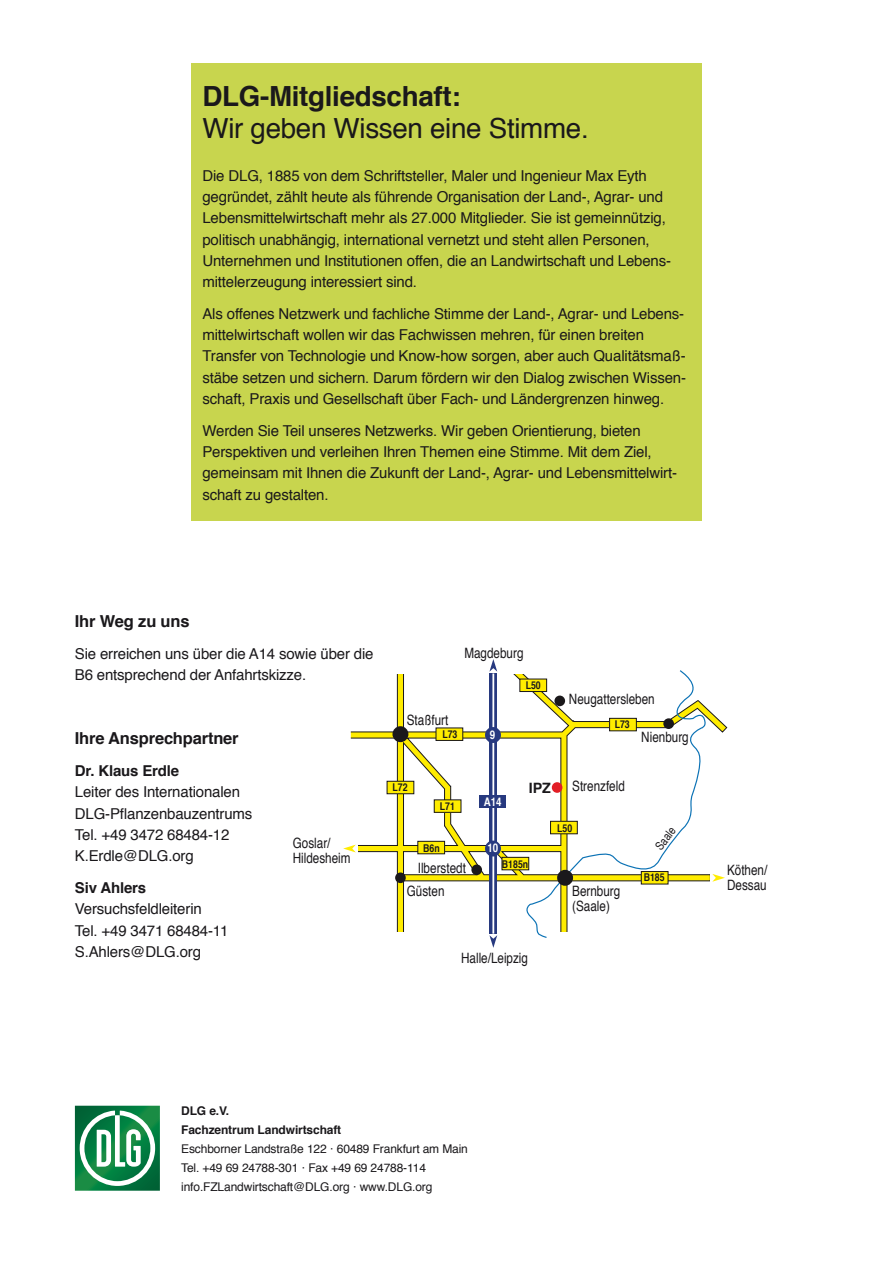
<style>
.page{position:relative;width:893px;height:1263px;background:#fff}
.page>*{position:absolute;margin:0;border:0;box-sizing:border-box;transform-origin:0 0}
.t1{font:27.75px "Helvetica";letter-spacing:-.01em;color:#1a181b}
.t2{font:700 27.75px "Helvetica";letter-spacing:-.01em;color:#1a181b}
.t3{font:700 16.5px "Helvetica";letter-spacing:-.01em;color:#1a181b}
.t4{font:15px/21.3px "Helvetica";letter-spacing:-.01em;color:#1a181b}
.t5{font:700 15px "Helvetica";letter-spacing:-.01em;color:#1a181b}
.t6{font:condensed 14.25px/15.5px "Helvetica";color:#1a181b}
.t7{font:700 14.25px "Helvetica";color:#1a181b}
.t8{font:12px/19px "Helvetica";letter-spacing:-.01em;color:#1a181b}
.t9{font:700 12px/19px "Helvetica";letter-spacing:-.01em;color:#1a181b}
.t10{font:700 condensed 11.85px "Helvetica";color:#fff}
.t11{font:condensed 11.85px "Helvetica";color:#1a181b}
.t12{font:700 condensed 10.65px "Helvetica";color:#1a181b}
</style>
<div class="page">
<svg style="left:75px;top:1106px;width:85px;height:85px"></svg>
<div style="left:192px;top:64px;width:510px;height:457px;background:#c8d54e"></div>
<svg style="left:350px;top:671px;width:377px;height:261px"></svg>
<div style="left:502px;top:857px;width:27px;height:13px;background:#ffec00"></div>
<div style="left:502px;top:857px;width:27px;height:13px;border:1px solid #1a181b"></div>
<div style="left:436px;top:728px;width:27px;height:12px;background:#ffec00"></div>
<div style="left:436px;top:728px;width:27px;height:13px;border:1px solid #1a181b"></div>
<div style="left:434px;top:800px;width:27px;height:12px;background:#ffec00"></div>
<div style="left:434px;top:799px;width:27px;height:14px;border:1px solid #1a181b"></div>
<div style="left:387px;top:781px;width:27px;height:13px;background:#ffec00"></div>
<div style="left:387px;top:781px;width:27px;height:13px;border:1px solid #1a181b"></div>
<div style="left:418px;top:841px;width:27px;height:13px;background:#ffec00"></div>
<div style="left:417px;top:841px;width:28px;height:13px;border:1px solid #1a181b"></div>
<div style="left:520px;top:679px;width:27px;height:12px;background:#ffec00"></div>
<svg style="left:523px;top:670px;width:186px;height:268px"></svg>
<svg style="left:489px;top:673px;width:8px;height:261px"></svg>
<svg style="left:489px;top:659px;width:8px;height:13px"></svg>
<svg style="left:489px;top:935px;width:8px;height:13px"></svg>
<div style="left:552px;top:782px;width:10px;height:11px;background:#e21e26;border-radius:50%"></div>
<hr style="left:394px;top:671px;width:14px;height:3px;background:#fff">
<div style="left:510px;top:667px;width:14px;height:7px;background:#fff"></div>
<div style="left:663px;top:718px;width:11px;height:11px;background:#1a181b;border-radius:50%"></div>
<svg style="left:710px;top:874px;width:15px;height:8px"></svg>
<hr style="left:560px;top:932px;width:15px;height:4px;background:#fff">
<svg style="left:343px;top:844px;width:15px;height:9px"></svg>
<div style="left:392px;top:726px;width:16px;height:16px;background:#1a181b;border-radius:50%"></div>
<div style="left:557px;top:870px;width:16px;height:16px;background:#1a181b;border-radius:50%"></div>
<div style="left:395px;top:872px;width:11px;height:11px;background:#1a181b;border-radius:50%"></div>
<div style="left:471px;top:864px;width:11px;height:11px;background:#1a181b;border-radius:50%"></div>
<div style="left:554px;top:695px;width:11px;height:11px;background:#1a181b;border-radius:50%"></div>
<hr style="left:492px;top:673px;width:2px;height:261px;background:#fff">
<div style="left:485px;top:840px;width:16px;height:16px;background:#27397f;border-radius:50%"></div>
<div style="left:480px;top:795px;width:26px;height:12px;background:#27397f"></div>
<div style="left:485px;top:727px;width:16px;height:16px;background:#27397f;border-radius:50%"></div>
<h1 class="t2" style="left:202px;top:74px;width:260px">DLG-Mitgliedschaft:</h1>
<h1 class="t1" style="left:202px;top:107px;width:388px">Wir geben Wissen eine Stimme.</h1>
<p class="t4" style="left:202px;top:165px;width:470px">Die DLG, 1885 von dem Schriftsteller, Maler und Ingenieur Max Eyth gegründet, zählt heute als führende Organisation der Land-, Agrar- und Lebensmittelwirtschaft mehr als 27.000 Mitglieder. Sie ist gemeinnützig, politisch unabhängig, international vernetzt und steht allen Personen, Unternehmen und Institutionen offen, die an Landwirtschaft und Lebens&shy;mittelerzeugung interessiert sind.</p>
<p class="t4" style="left:202px;top:303px;width:485px">Als offenes Netzwerk und fachliche Stimme der Land-, Agrar- und Lebens&shy;mittelwirtschaft wollen wir das Fachwissen mehren, für einen breiten Transfer von Technologie und Know-how sorgen, aber auch Qualitätsmaß&shy;stäbe setzen und sichern. Darum fördern wir den Dialog zwischen Wissen&shy;schaft, Praxis und Gesellschaft über Fach- und Ländergrenzen hinweg.</p>
<p class="t4" style="left:202px;top:420px;width:476px">Werden Sie Teil unseres Netzwerks. Wir geben Orientierung, bieten Perspektiven und verleihen Ihren Themen eine Stimme. Mit dem Ziel, gemeinsam mit Ihnen die Zukunft der Land-, Agrar- und Lebensmittelwirt&shy;schaft zu gestalten.</p>
<p class="t3" style="left:75px;top:608px;width:116px">Ihr Weg zu uns</p>
<p class="t4" style="left:75px;top:644px;width:300px">Sie erreichen uns über die A14 sowie über die<br>B6 entsprechend der Anfahrtskizze.</p>
<p class="t3" style="left:75px;top:725px;width:165px">Ihre Ansprechpartner</p>
<p class="t5" style="left:75px;top:759px;width:106px">Dr. Klaus Erdle</p>
<p class="t4" style="left:75px;top:782px;width:179px">Leiter des Internationalen<br>DLG-Pflanzenbauzentrums<br>Tel. +49 3472 68484-12<br>K.Erdle@DLG.org</p>
<p class="t5" style="left:75px;top:876px;width:73px">Siv Ahlers</p>
<p class="t4" style="left:75px;top:899px;width:155px">Versuchsfeldleiterin<br>Tel. +49 3471 68484-11<br>S.Ahlers@DLG.org</p>
<p class="t6" style="left:293px;top:834px;width:59px">Goslar/<br>Hildesheim</p>
<p class="t6" style="left:464px;top:644px;width:61px">Magdeburg</p>
<p class="t12" style="left:526px;top:678px;width:17px">L50</p>
<p class="t6" style="left:407px;top:711px;width:43px">Staßfurt</p>
<p class="t12" style="left:442px;top:727px;width:17px">L73</p>
<p class="t10" style="left:490px;top:728px;width:7px">9</p>
<p class="t6" style="left:569px;top:691px;width:87px">Neugattersleben</p>
<p class="t6" style="left:641px;top:729px;width:49px">Nienburg</p>
<p class="t12" style="left:615px;top:717px;width:17px">L73</p>
<p class="t12" style="left:392px;top:781px;width:17px">L72</p>
<p class="t7" style="left:529px;top:776px;width:24px">IPZ</p>
<p class="t6" style="left:572px;top:778px;width:54px">Strenzfeld</p>
<p class="t12" style="left:440px;top:799px;width:17px">L71</p>
<p class="t12" style="left:423px;top:842px;width:18px">B6n</p>
<p class="t10" style="left:484px;top:794px;width:19px">A14</p>
<p class="t10" style="left:487px;top:841px;width:12px">10</p>
<p class="t12" style="left:557px;top:821px;width:17px">L50</p>
<p class="t11" style="left:652px;top:843px;width:26px;rotate:-52deg">Saale</p>
<p class="t6" style="left:418px;top:860px;width:50px">Ilberstedt</p>
<p class="t12" style="left:502px;top:857px;width:28px">B185n</p>
<p class="t12" style="left:644px;top:871px;width:22px">B185</p>
<p class="t6" style="left:407px;top:883px;width:39px">Güsten</p>
<p class="t6" style="left:572px;top:883px;width:50px">Bernburg (Saale)</p>
<p class="t6" style="left:461px;top:950px;width:68px">Halle/Leipzig</p>
<p class="t6" style="left:727px;top:862px;width:42px">Köthen/<br>Dessau</p>
<p class="t9" style="left:181px;top:1101px;width:162px">DLG e.V.<br>Fachzentrum Landwirtschaft</p>
<p class="t8" style="left:181px;top:1139px;width:288px">Eschborner Landstraße 122 ‧ 60489 Frankfurt am Main<br>Tel. +49 69 24788-301 ‧ Fax +49 69 24788-114 info.FZLandwirtschaft@DLG.org ‧ www.DLG.org</p>
</div>
